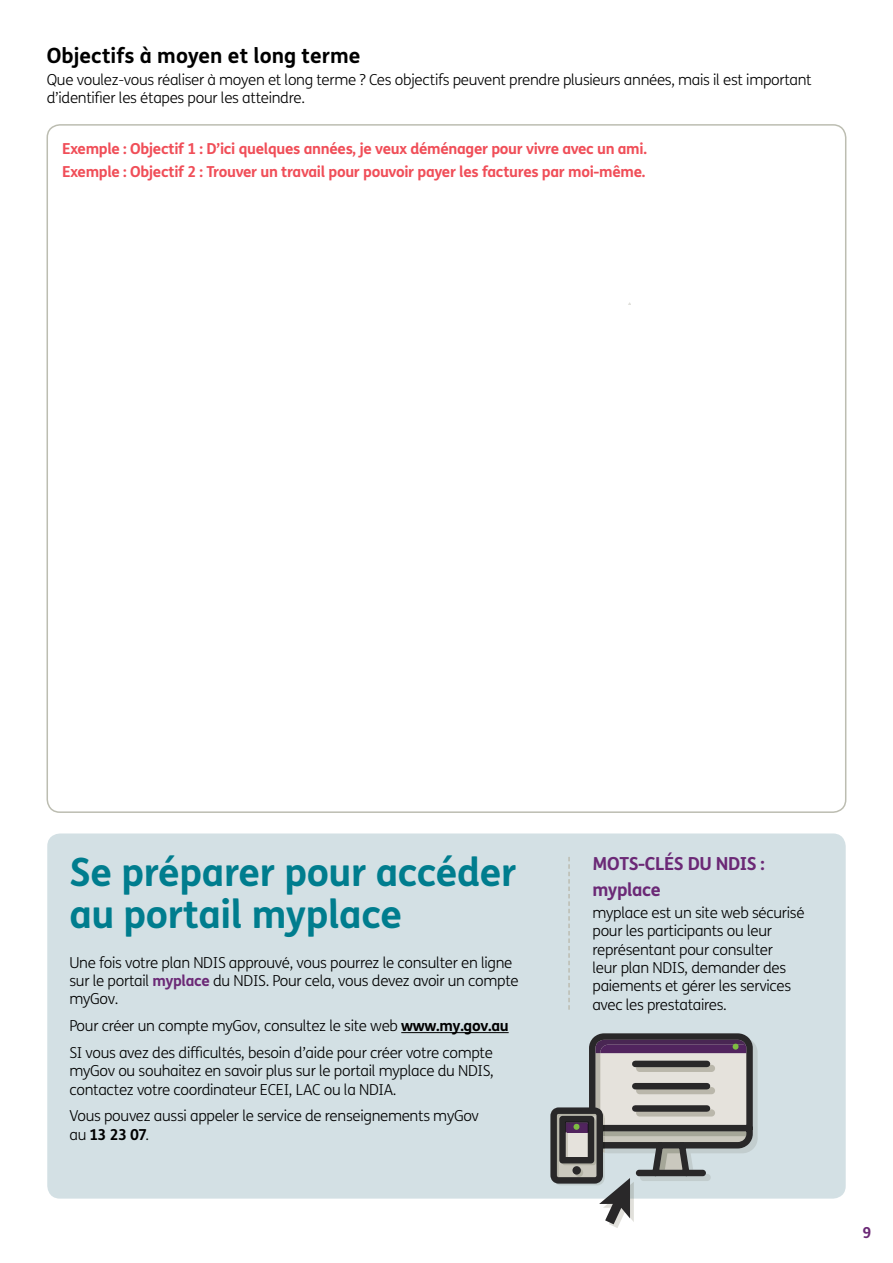
<style>
.page{position:relative;width:893px;height:1263px;background:#fff}
.page>*{position:absolute;margin:0;border:0;box-sizing:border-box;transform-origin:0 0}
.t1{font:700 39px/42px "FS Me";letter-spacing:-.01em;color:#007d8e}
.t2{font:700 21px "FS Me";color:#000}
.t3{font:700 18px/25.2px "FS Me";letter-spacing:-.02em;color:#6b2976}
.t4{font:300 15.15px/18.3px "FS Me";letter-spacing:-.02em;color:#000}
.t5{font:700 15.15px/22.5px "FS Me";letter-spacing:-.02em;color:#f04e58}
.t6{font:700 15.15px "FS Me";color:#6b2976}
.s1{font-weight:700;color:#6b2976}
.s2{font-weight:700}
</style>
<div class="page">
<div style="left:47px;top:833px;width:799px;height:365px;background:#d3e0e4;border-radius:13px"></div>
<hr style="left:401px;top:1032px;width:108px;height:1px;background:#000">
<svg style="left:568px;top:857px;width:2px;height:153px"></svg>
<svg style="left:550px;top:1033px;width:208px;height:195px"></svg>
<h2 class="t2" style="left:47px;top:42px;width:315px">Objectifs à moyen et long terme</h2>
<p class="t4" style="left:47px;top:71px;width:766px">Que voulez-vous réaliser à moyen et long terme ? Ces objectifs peuvent prendre plusieurs années, mais il est important d’identifier les étapes pour les atteindre.</p>
<p class="t5" style="left:62px;top:138px;width:586px">Exemple : Objectif 1 : D’ici quelques années, je veux déménager pour vivre avec un ami.<br>Exemple : Objectif 2 : Trouver un travail pour pouvoir payer les factures par moi-même.</p>
<h1 class="t1" style="left:69px;top:851px;width:449px">Se préparer pour accéder au portail myplace</h1>
<p class="t4" style="left:69px;top:954px;width:451px">Une fois votre plan NDIS approuvé, vous pourrez le consulter en ligne sur le portail <span class="s1">myplace</span> du NDIS. Pour cela, vous devez avoir un compte myGov.</p>
<p class="t4" style="left:69px;top:1013px;width:441px;line-height:26.8px">Pour créer un compte myGov, consultez le site web <span class="s2">www.my.gov.au<br></span>SI vous avez des difficultés, besoin d’aide pour créer votre compte</p>
<p class="t4" style="left:69px;top:1062px;width:426px">myGov ou souhaitez en savoir plus sur le portail myplace du NDIS, contactez votre coordinateur ECEI, LAC ou la NDIA.</p>
<p class="t4" style="left:69px;top:1107px;width:411px">Vous pouvez aussi appeler le service de renseignements myGov au <span class="s2">13 23 07</span>.</p>
<p class="t3" style="left:592px;top:851px;width:174px">MOTS-CLÉS DU NDIS : myplace</p>
<p class="t4" style="left:592px;top:904px;width:214px">myplace est un site web sécurisé pour les participants ou leur représentant pour consulter<br>leur plan NDIS, demander des paiements et gérer les services avec les prestataires.</p>
<p class="t6" style="left:862px;top:1223px;width:10px">9</p>
</div>
